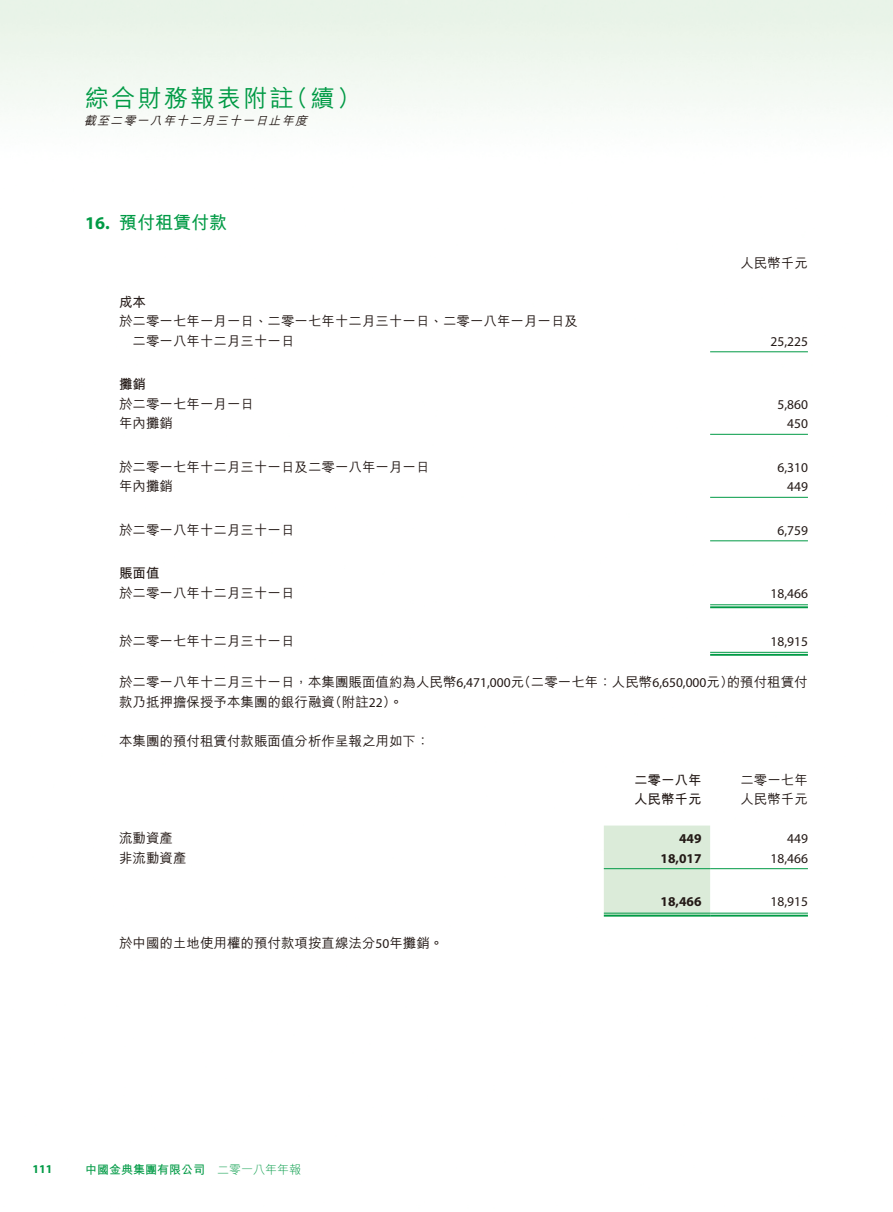
<style>
.page{position:relative;width:893px;height:1212px;background:#fff}
.page>*{position:absolute;margin:0;border:0;box-sizing:border-box;transform-origin:0 0}
.t1{font:500 24px "M Hei HK";letter-spacing:.1em;color:#009a45}
.t2{font:700 18px "M Hei HK";color:#009a45}
.t3{font:700 18px "Myriad Pro";color:#009a45}
.t4{font:500 13.5px/19.5px "M Hei HK";color:#231916}
.t5{font:13.5px "Myriad Pro";color:#231916}
.t6{font:700 13.5px "M Hei HK";color:#231916}
.t7{font:700 13.5px "Myriad Pro";color:#231916}
.t8{font:italic 500 12px "M Hei HK";color:#231916}
.t9{font:700 12px "M Hei HK";color:#009a45}
.t10{font:300 12px "M Hei HK";color:#009a45}
.t11{font:700 12px "Myriad Pro";color:#009a45}
.s1{font-family:"Myriad Pro";font-weight:400}
</style>
<div class="page">
<img style="left:0;top:0;width:893px;height:917px">
<hr style="left:710px;top:351px;width:98px;height:1px;background:#009a45">
<hr style="left:710px;top:434px;width:98px;height:1px;background:#009a45">
<hr style="left:710px;top:497px;width:98px;height:1px;background:#009a45">
<hr style="left:710px;top:540px;width:98px;height:1px;background:#009a45">
<hr style="left:710px;top:604px;width:98px;height:1px;background:#009a45">
<hr style="left:710px;top:606px;width:98px;height:2px;background:#009a45">
<hr style="left:710px;top:652px;width:98px;height:1px;background:#009a45">
<hr style="left:710px;top:654px;width:98px;height:2px;background:#009a45">
<div style="left:604px;top:825px;width:106px;height:90px;background:#dbebd9"></div>
<hr style="left:604px;top:868px;width:106px;height:1px;background:#009a45">
<hr style="left:710px;top:868px;width:98px;height:1px;background:#009a45">
<hr style="left:604px;top:913px;width:106px;height:1px;background:#009a45">
<hr style="left:604px;top:915px;width:106px;height:1px;background:#009a45">
<hr style="left:710px;top:913px;width:98px;height:1px;background:#009a45">
<hr style="left:710px;top:915px;width:98px;height:1px;background:#009a45">
<h1 class="t1" style="left:85px;top:81px;width:210px">綜合財務報表附註</h1>
<h1 class="t1" style="left:284px;top:81px;width:78px">（續(</h1>
<p class="t8" style="left:84px;top:112px;width:229px">截至二零一八年十二月三十一日止年度</p>
<h2 class="t3" style="left:85px;top:211px;width:26px">16.</h2>
<h2 class="t2" style="left:119px;top:209px;width:109px">預付租賃付款</h2>
<p class="t6" style="left:119px;top:292px;width:28px">成本</p>
<p class="t4" style="left:119px;top:311px;width:460px">於二零一七年一月一日、二零一七年十二月三十一日、二零一八年一月一日及</p>
<p class="t4" style="left:133px;top:330px;width:163px">二零一八年十二月三十一日</p>
<p class="t6" style="left:119px;top:375px;width:28px">攤銷</p>
<p class="t4" style="left:119px;top:393px;width:136px">於二零一七年一月一日</p>
<p class="t4" style="left:119px;top:413px;width:55px">年內攤銷</p>
<p class="t4" style="left:119px;top:456px;width:312px">於二零一七年十二月三十一日及二零一八年一月一日</p>
<p class="t4" style="left:119px;top:476px;width:55px">年內攤銷</p>
<p class="t4" style="left:119px;top:519px;width:177px">於二零一八年十二月三十一日</p>
<p class="t6" style="left:119px;top:564px;width:42px">賬面值</p>
<p class="t4" style="left:119px;top:582px;width:177px">於二零一八年十二月三十一日</p>
<p class="t4" style="left:740px;top:252px;width:69px">人民幣千元</p>
<p class="t5" style="left:770px;top:333px;width:39px">25,225</p>
<p class="t5" style="left:777px;top:396px;width:32px">5,860</p>
<p class="t5" style="left:787px;top:416px;width:22px">450</p>
<p class="t5" style="left:777px;top:459px;width:32px">6,310</p>
<p class="t5" style="left:787px;top:479px;width:22px">449</p>
<p class="t5" style="left:777px;top:522px;width:32px">6,759</p>
<p class="t5" style="left:770px;top:585px;width:39px">18,466</p>
<p class="t4" style="left:119px;top:630px;width:177px">於二零一七年十二月三十一日</p>
<p class="t5" style="left:770px;top:633px;width:39px">18,915</p>
<p class="t4" style="left:328px;top:671px;width:407px;text-indent:-209px">於二零一八年十二月三十一日，本集團賬面值約為人民幣<span class="s1">6,471,000</span> （元二零一七年：人民幣<span class="s1">6,650,000</span>元）（附註<span class="s1">22</span> 。(</p>
<p class="t4" style="left:727px;top:671px;width:82px">的預付租賃付</p>
<p class="t4" style="left:119px;top:691px;width:217px">款乃抵押擔保授予本集團的銀行融資</p>
<p class="t4" style="left:119px;top:730px;width:312px">本集團的預付租賃付款賬面值分析作呈報之用如下：</p>
<p class="t4" style="left:119px;top:827px;width:55px">流動資產</p>
<p class="t4" style="left:119px;top:847px;width:69px">非流動資產</p>
<p class="t4" style="left:119px;top:932px;width:326px">於中國的土地使用權的預付款項按直線法分<span class="s1">50</span>年攤銷。</p>
<p class="t6" style="left:634px;top:770px;width:69px">二零一八年</p>
<p class="t4" style="left:740px;top:769px;width:69px">二零一七年</p>
<p class="t6" style="left:634px;top:789px;width:69px">人民幣千元</p>
<p class="t4" style="left:740px;top:788px;width:69px">人民幣千元</p>
<p class="t7" style="left:679px;top:830px;width:24px">449</p>
<p class="t5" style="left:787px;top:830px;width:22px">449</p>
<p class="t7" style="left:661px;top:849px;width:42px">18,017</p>
<p class="t5" style="left:770px;top:850px;width:39px">18,466</p>
<p class="t7" style="left:661px;top:893px;width:42px">18,466</p>
<p class="t5" style="left:770px;top:893px;width:39px">18,915</p>
<p class="t11" style="left:33px;top:1161px;width:21px">111</p>
<p class="t9" style="left:85px;top:1160px;width:121px">中國金典集團有限公司</p>
<p class="t10" style="left:217px;top:1163px;width:85px">二零一八年年報</p>
</div>
